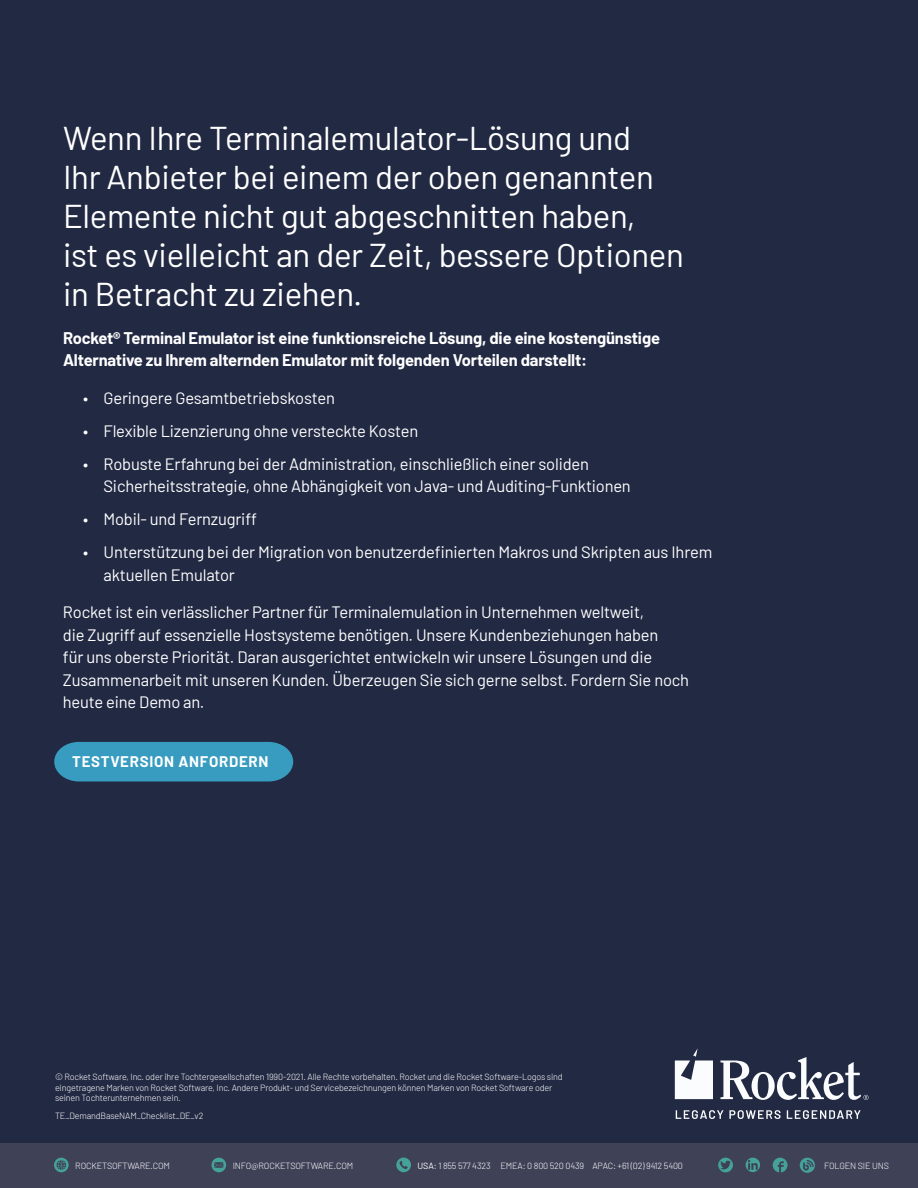
<style>
.page{position:relative;width:918px;height:1188px;background:#222943}
.page>*{position:absolute;margin:0;border:0;box-sizing:border-box;transform-origin:0 0}
.t1{font:33px/39px "Barlow";letter-spacing:-.01em;color:#fff}
.t2{font:16.5px/22.5px "Barlow";letter-spacing:-.01em;color:#fff}
.t3{font:700 16.5px/22.5px "Barlow";letter-spacing:-.01em;color:#fff}
.t4{font:700 15px "Barlow";letter-spacing:.05em;color:#fff}
.t5{font:300 9px/10.5px "Barlow";letter-spacing:-.015em;color:#fff}
.s1{font-weight:400}
</style>
<div class="page">
<svg style="left:54px;top:742px;width:239px;height:40px;background:#3595b8"></svg>
<div style="left:0;top:1144px;width:918px;height:44px;background:#3f4157"></div>
<svg style="left:720px;top:1057px;width:149px;height:43px"></svg>
<svg style="left:675px;top:1048px;width:38px;height:51px"></svg>
<svg style="left:676px;top:1110px;width:47px;height:9px"></svg>
<svg style="left:729px;top:1110px;width:52px;height:9px"></svg>
<svg style="left:787px;top:1110px;width:74px;height:9px"></svg>
<svg style="left:54px;top:1158px;width:15px;height:14px"></svg>
<svg style="left:211px;top:1158px;width:15px;height:14px"></svg>
<svg style="left:396px;top:1158px;width:15px;height:14px"></svg>
<svg style="left:800px;top:1158px;width:15px;height:15px"></svg>
<svg style="left:746px;top:1158px;width:14px;height:14px"></svg>
<svg style="left:718px;top:1158px;width:15px;height:14px"></svg>
<svg style="left:773px;top:1158px;width:15px;height:14px"></svg>
<h1 class="t1" style="left:63px;top:116px;width:622px">Wenn Ihre Terminalemulator-Lösung und<br>Ihr Anbieter bei einem der oben genannten Elemente nicht gut abgeschnitten haben,<br>ist es vielleicht an der Zeit, bessere Optionen in Betracht zu ziehen.</h1>
<p class="t3" style="left:63px;top:325px;width:599px">Rocket® Terminal Emulator ist eine funktionsreiche Lösung, die eine kostengünstige<br>Alternative zu Ihrem alternden Emulator mit folgenden Vorteilen darstellt:</p>
<p class="t2" style="left:83px;top:385px;width:253px">• Geringere Gesamtbetriebskosten</p>
<p class="t2" style="left:83px;top:418px;width:337px">• Flexible Lizenzierung ohne versteckte Kosten</p>
<p class="t2" style="left:103px;top:451px;width:529px;text-indent:-20px">• Robuste Erfahrung bei der Administration, einschließlich einer soliden<br>Sicherheitsstrategie, ohne Abhängigkeit von Java- und Auditing-Funktionen</p>
<p class="t2" style="left:83px;top:507px;width:175px">• Mobil- und Fernzugriff</p>
<p class="t2" style="left:103px;top:540px;width:610px;text-indent:-20px">• Unterstützung bei der Migration von benutzerdefinierten Makros und Skripten aus Ihrem aktuellen Emulator</p>
<p class="t2" style="left:63px;top:600px;width:628px">Rocket ist ein verlässlicher Partner für Terminalemulation in Unternehmen weltweit,<br>die Zugriff auf essenzielle Hostsysteme benötigen. Unsere Kundenbeziehungen haben<br>für uns oberste Priorität. Daran ausgerichtet entwickeln wir unsere Lösungen und die Zusammenarbeit mit unseren Kunden. Überzeugen Sie sich gerne selbst. Fordern Sie noch heute eine Demo an.</p>
<p class="t4" style="left:72px;top:750px;width:198px">TESTVERSION ANFORDERN</p>
<p class="t5" style="left:55px;top:1071px;width:509px">© Rocket Software, Inc. oder ihre Tochtergesellschaften 1990-2021. Alle Rechte vorbehalten. Rocket und die Rocket Software-Logos sind eingetragene Marken von Rocket Software, Inc. Andere Produkt- und Servicebezeichnungen können Marken von Rocket Software oder seinen Tochterunternehmen sein.</p>
<p class="t5" style="left:55px;top:1110px;width:150px">TE_DemandBaseNAM_Checklist_DE_v2</p>
<p class="t5" style="left:75px;top:1160px;width:96px">ROCKETSOFTWARE.COM</p>
<p class="t5" style="left:233px;top:1160px;width:122px">INFO@ROCKETSOFTWARE.COM</p>
<p class="t5" style="left:418px;top:1160px;width:267px"><span class="s1">USA:</span> 1 855 577 4323 EMEA: 0 800 520 0439 APAC: +61 (02) 9412 5400</p>
<p class="t5" style="left:824px;top:1160px;width:67px">FOLGEN SIE UNS</p>
</div>
